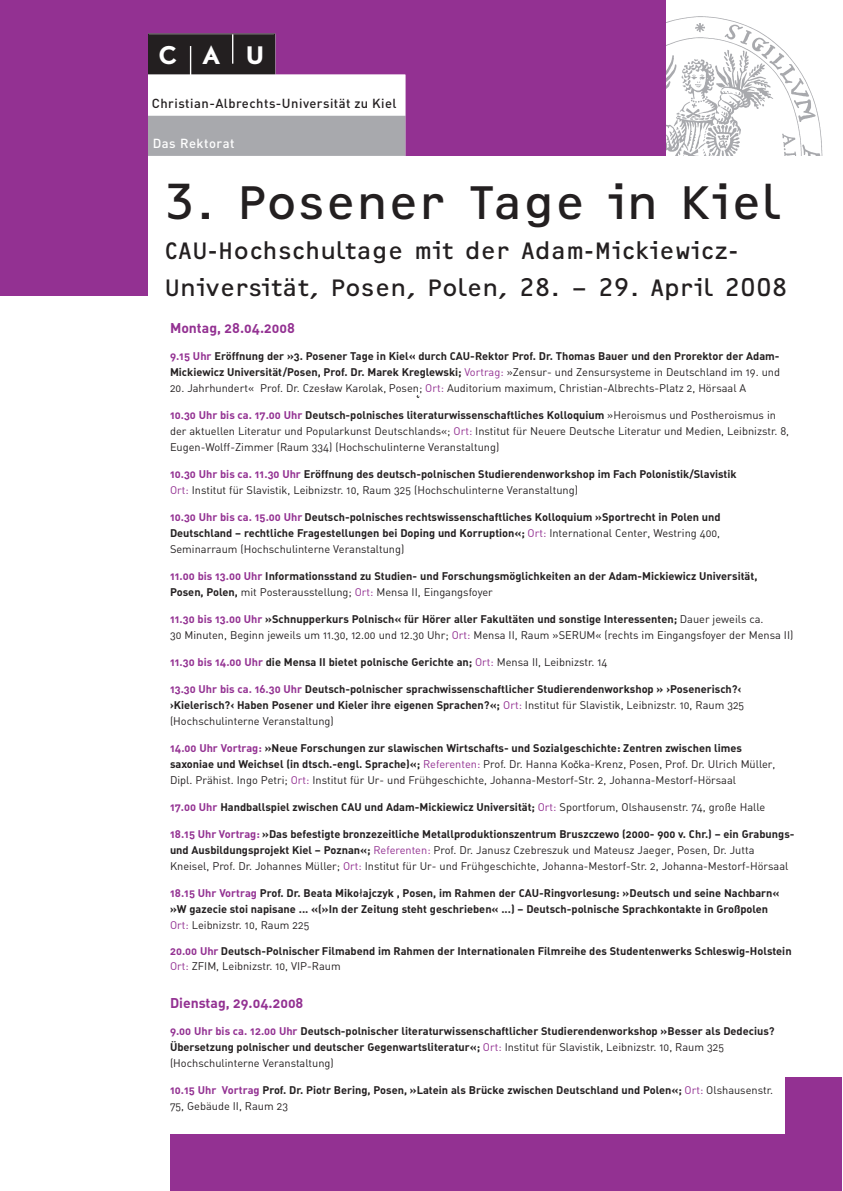
<style>
.page{position:relative;width:843px;height:1191px;background:#fff}
.page>*{position:absolute;margin:0;border:0;box-sizing:border-box;transform-origin:0 0}
.t1{font:49px "OCRF";color:#231f20}
.t2{font:24.7px/37px "OCRF";color:#231f20}
.t3{font:700 22.9px "DTL Nobel T";color:#fff}
.t4{font:14px "DIN Bold Alternate";color:#933192}
.t5{font:500 13px "DIN";letter-spacing:.035em;color:#231f20}
.t6{font:13px "DIN Medium Alternate";letter-spacing:.035em;color:#fff}
.t7{font:11px/16px "DIN Bold Alternate";color:#231f20}
.t8{font:11px/16px "DIN Regular Alternate";color:#231f20}
.s1{color:#933192}
.s2{font-family:"DIN Regular Alternate";color:#933192}
.s3{font-family:"DIN Regular Alternate"}
.s4{font-family:"H Central"}
.s5{font-family:"DIN Bold Alternate"}
.s6{font-family:"H Central";font-size:9.8px}
</style>
<div class="page">
<div style="left:147px;top:0;width:519px;height:156px;background:#933192"></div>
<div style="left:149px;top:35px;width:125px;height:38px;background:#231f20"></div>
<div style="left:147px;top:33px;width:128px;height:42px;border:1px solid #231f20"></div>
<svg style="left:190px;top:46px;width:1px;height:29px"></svg>
<hr style="left:232px;top:34px;width:1px;height:30px;background:#fff">
<div style="left:149px;top:116px;width:255px;height:39px;background:#a8a9ad"></div>
<div style="left:147px;top:115px;width:258px;height:41px;border:1px solid #a8a9ad"></div>
<div style="left:148px;top:75px;width:257px;height:40px;background:#fff"></div>
<div style="left:147px;top:75px;width:258px;height:41px;border:1px solid #fff"></div>
<div style="left:0;top:0;width:147px;height:296px;background:#933192"></div>
<div style="left:785px;top:1077px;width:57px;height:114px;background:#933192"></div>
<img style="left:666px;top:16px;width:157px;height:140px">
<div style="left:170px;top:1134px;width:672px;height:57px;background:#933192"></div>
<h3 class="t3" style="left:159px;top:46px;width:108px">C A U</h3>
<p class="t5" style="left:152px;top:98px;width:246px">Christian-Albrechts-Universität zu Kiel</p>
<p class="t6" style="left:153px;top:138px;width:83px">Das Rektorat</p>
<h1 class="t1" style="left:164px;top:184px;width:619px">3. Posener Tage in Kiel</h1>
<h2 class="t2" style="left:164px;top:234px;width:625px">CAU-Hochschultage mit der Adam-Mickiewicz-<br>Universität, Posen, Polen, 28. – 29. April 2008</h2>
<p class="t4" style="left:170px;top:323px;width:126px">Montag, 28.04.2008</p>
<p class="t7" style="left:170px;top:349px;width:612px"><span class="s1">9.15 Uhr</span> Eröffnung der »3. Posener Tage in Kiel« durch CAU-Rektor Prof. Dr. Thomas Bauer und den Prorektor der Adam-<br>Mickiewicz Universität/Posen, Prof. Dr. Marek Kreglewski; <span class="s2">Vortrag:</span> <span class="s3">»Zensur- und Zensursysteme in Deutschland im 19. und</span></p>
<p class="t8" style="left:170px;top:381px;width:578px">20. Jahrhundert« Prof. Dr. Czes<span class="s4">∏</span>aw Karolak, Posen; <span class="s1">Ort:</span> Auditorium maximum, Christian-Albrechts-Platz 2, Hörsaal A</p>
<p class="t7" style="left:170px;top:408px;width:608px"><span class="s1">10.30 Uhr bis ca. 17.00 Uhr</span> Deutsch-polnisches literaturwissenschaftliches Kolloquium <span class="s3">»Heroismus und Postheroismus in</span></p>
<p class="t8" style="left:170px;top:424px;width:621px">der aktuellen Literatur und Popularkunst Deutschlands«; <span class="s1">Ort:</span> Institut für Neuere Deutsche Literatur und Medien, Leibnizstr. 8,<br>Eugen-Wolff-Zimmer (Raum 334) (Hochschulinterne Veranstaltung)</p>
<p class="t7" style="left:170px;top:467px;width:568px"><span class="s1">10.30 Uhr bis ca. 11.30 Uhr</span> Eröffnung des deutsch-polnischen Studierendenworkshop im Fach Polonistik/Slavistik</p>
<p class="t8" style="left:170px;top:483px;width:409px"><span class="s1">Ort:</span> Institut für Slavistik, Leibnizstr. 10, Raum 325 (Hochschulinterne Veranstaltung)</p>
<p class="t7" style="left:170px;top:510px;width:552px"><span class="s1">10.30 Uhr bis ca. 15.00 Uhr</span> Deutsch-polnisches rechtswissenschaftliches Kolloquium »Sportrecht in Polen und<br>Deutschland – rechtliche Fragestellungen bei Doping und Korruption«; <span class="s2">Ort:</span> <span class="s3">International Center, Westring 400,</span></p>
<p class="t8" style="left:170px;top:542px;width:236px">Seminarraum (Hochschulinterne Veranstaltung)</p>
<p class="t7" style="left:170px;top:569px;width:589px"><span class="s1">11.00 bis 13.00 Uhr</span> Informationsstand zu Studien- und Forschungsmöglichkeiten an der Adam-Mickiewicz Universität,</p>
<p class="t8" style="left:170px;top:585px;width:324px"><span class="s5">Posen, Polen,</span> mit Posterausstellung; <span class="s1">Ort:</span> Mensa II, Eingangsfoyer</p>
<p class="t7" style="left:170px;top:612px;width:595px"><span class="s1">11.30 bis 13.00 Uhr</span> »Schnupperkurs Polnisch« für Hörer aller Fakultäten und sonstige Interessenten; <span class="s3">Dauer jeweils ca.</span></p>
<p class="t8" style="left:170px;top:628px;width:625px">30 Minuten, Beginn jeweils um 11.30, 12.00 und 12.30 Uhr; <span class="s1">Ort:</span> Mensa II, Raum »SERUM« (rechts im Eingangsfoyer der Mensa II)</p>
<p class="t7" style="left:170px;top:655px;width:439px"><span class="s1">11.30 bis 14.00 Uhr</span> die Mensa II bietet polnische Gerichte an; <span class="s2">Ort:</span> <span class="s3">Mensa II, Leibnizstr. 14</span></p>
<p class="t7" style="left:170px;top:682px;width:576px"><span class="s1">13.30 Uhr bis ca. 16.30 Uhr</span> Deutsch-polnischer sprachwissenschaftlicher Studierendenworkshop » ›Posenerisch?‹ ›Kielerisch?‹ Haben Posener und Kieler ihre eigenen Sprachen?«; <span class="s2">Ort:</span> <span class="s3">Institut für Slavistik, Leibnizstr. 10, Raum 325</span></p>
<p class="t8" style="left:170px;top:714px;width:165px">(Hochschulinterne Veranstaltung)</p>
<p class="t7" style="left:170px;top:741px;width:573px"><span class="s1">14.00 Uhr Vortrag:</span> »Neue Forschungen zur slawischen Wirtschafts- und Sozialgeschichte: Zentren zwischen limes</p>
<p class="t8" style="left:170px;top:757px;width:607px"><span class="s5">saxoniae und Weichsel (in dtsch.-engl. Sprache)«;</span> <span class="s1">Referenten:</span> Prof. Dr. Hanna Ko<span class="s6">ã</span>ka-Krenz, Posen, Prof. Dr. Ulrich Müller,<br>Dipl. Prähist. Ingo Petri; <span class="s1">Ort:</span> Institut für Ur- und Frühgeschichte, Johanna-Mestorf-Str. 2, Johanna-Mestorf-Hörsaal</p>
<p class="t7" style="left:170px;top:800px;width:597px"><span class="s1">17.00 Uhr</span> Handballspiel zwischen CAU und Adam-Mickiewicz Universität; <span class="s2">Ort:</span> <span class="s3">Sportforum, Olshausenstr. 74, große Halle</span></p>
<p class="t7" style="left:170px;top:827px;width:626px"><span class="s1">18.15 Uhr Vortrag:</span> »Das befestigte bronzezeitliche Metallproduktionszentrum Bruszczewo (2000- 900 v. Chr.) – ein Grabungs-</p>
<p class="t8" style="left:170px;top:843px;width:620px"><span class="s5">und Ausbildungsprojekt Kiel – Poznan«;</span> <span class="s1">Referenten:</span> Prof. Dr. Janusz Czebreszuk und Mateusz Jaeger, Posen, Dr. Jutta<br>Kneisel, Prof. Dr. Johannes Müller; <span class="s1">Ort:</span> Institut für Ur- und Frühgeschichte, Johanna-Mestorf-Str. 2, Johanna-Mestorf-Hörsaal</p>
<p class="t7" style="left:170px;top:886px;width:611px"><span class="s1">18.15 Uhr Vortrag</span> Prof. Dr. Beata Miko<span class="s4">∏</span>ajczyk , Posen, im Rahmen der CAU-Ringvorlesung: »Deutsch und seine Nachbarn« »W gazecie stoi napisane ... «(»In der Zeitung steht geschrieben« ...) – Deutsch-polnische Sprachkontakte in Großpolen</p>
<p class="t8" style="left:170px;top:918px;width:141px"><span class="s1">Ort:</span> Leibnizstr. 10, Raum 225</p>
<p class="t7" style="left:170px;top:944px;width:623px"><span class="s1">20.00 Uhr</span> Deutsch-Polnischer Filmabend im Rahmen der Internationalen Filmreihe des Studentenwerks Schleswig-Holstein</p>
<p class="t8" style="left:170px;top:959px;width:172px"><span class="s1">Ort:</span> ZFIM, Leibnizstr. 10, VIP-Raum</p>
<p class="t4" style="left:170px;top:998px;width:135px">Dienstag, 29.04.2008</p>
<p class="t7" style="left:170px;top:1024px;width:606px"><span class="s1">9.00 Uhr bis ca. 12.00 Uhr</span> Deutsch-polnischer literaturwissenschaftlicher Studierendenworkshop »Besser als Dedecius?<br>Übersetzung polnischer und deutscher Gegenwartsliteratur«; <span class="s2">Ort:</span> <span class="s3">Institut für Slavistik, Leibnizstr. 10, Raum 325</span></p>
<p class="t8" style="left:170px;top:1056px;width:165px">(Hochschulinterne Veranstaltung)</p>
<p class="t7" style="left:170px;top:1083px;width:605px"><span class="s1">10.15 Uhr Vortrag</span> Prof. Dr. Piotr Bering, Posen, »Latein als Brücke zwischen Deutschland und Polen«; <span class="s2">Ort:</span> <span class="s3">Olshausenstr.</span></p>
<p class="t8" style="left:170px;top:1099px;width:120px">75, Gebäude II, Raum 23</p>
</div>
